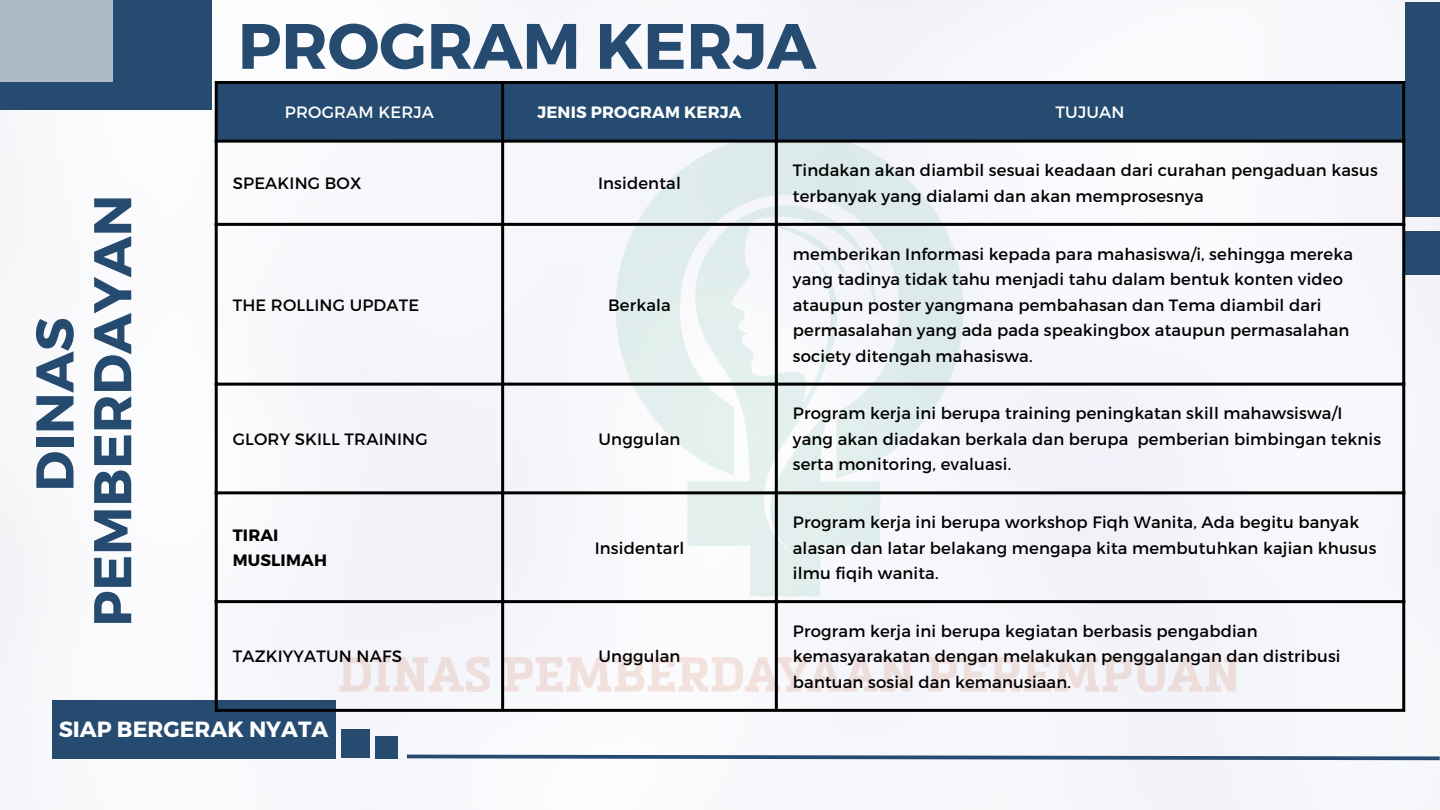
<style>
.page{position:relative;width:1440px;height:810px;background:#fff}
.page>*{position:absolute;margin:0;border:0;box-sizing:border-box;transform-origin:0 0}
.t1{font:700 64px "Montserrat";color:#254b70}
.t2{font:700 53px "Montserrat";color:#254b70}
.t3{font:700 22px "Montserrat";color:#fff}
.t4{font:16.4px/25.5px "Montserrat";letter-spacing:.01em;color:#000}
.t5{font:16.4px "Montserrat";letter-spacing:.01em;color:#fff}
.t6{font:700 16.4px "Montserrat";letter-spacing:.01em;color:#fff}
.t7{font:700 16.4px "Montserrat";letter-spacing:.01em;color:#000}
</style>
<div class="page">
<img style="left:0;top:0;width:1440px;height:810px">
<div style="left:52px;top:700px;width:283px;height:58px;background:#254b70"></div>
<div style="left:341px;top:729px;width:29px;height:29px;background:#254b70"></div>
<div style="left:376px;top:736px;width:22px;height:22px;background:#254b70"></div>
<div style="left:0;top:0;width:212px;height:109px;background:#254b70"></div>
<svg style="left:403px;top:753px;width:1037px;height:9px"></svg>
<div style="left:0;top:0;width:113px;height:81px;background:#adbbc9"></div>
<div style="left:1405px;top:2px;width:35px;height:215px;background:#254b70"></div>
<div style="left:1405px;top:232px;width:35px;height:43px;background:#254b70"></div>
<img style="left:339px;top:143px;width:900px;height:549px">
<div style="left:218px;top:84px;width:1184px;height:56px;background:#254b70"></div>
<hr style="left:215px;top:84px;width:3px;height:625px;background:#000">
<hr style="left:501px;top:84px;width:3px;height:625px;background:#000">
<hr style="left:775px;top:84px;width:3px;height:625px;background:#000">
<hr style="left:1402px;top:84px;width:3px;height:625px;background:#000">
<hr style="left:215px;top:81px;width:1190px;height:3px;background:#000">
<hr style="left:215px;top:140px;width:1190px;height:3px;background:#000">
<hr style="left:215px;top:223px;width:1190px;height:3px;background:#000">
<hr style="left:215px;top:383px;width:1190px;height:3px;background:#000">
<hr style="left:215px;top:491px;width:1190px;height:3px;background:#000">
<hr style="left:215px;top:600px;width:1190px;height:3px;background:#000">
<hr style="left:215px;top:709px;width:1190px;height:3px;background:#000">
<p class="t1" style="left:238px;top:4px;width:580px">PROGRAM KERJA</p>
<p class="t2" style="left:20px;top:492px;width:176px;rotate:-90deg">DINAS</p>
<p class="t2" style="left:78px;top:627px;width:433px;rotate:-90deg">PEMBERDAYAN</p>
<p class="t5" style="left:285px;top:101px;width:150px">PROGRAM KERJA</p>
<p class="t6" style="left:537px;top:101px;width:206px">JENIS PROGRAM KERJA</p>
<p class="t5" style="left:1056px;top:101px;width:70px">TUJUAN</p>
<p class="t4" style="left:233px;top:170px;width:130px">SPEAKING BOX</p>
<p class="t4" style="left:598px;top:170px;width:84px">Insidental</p>
<p class="t4" style="left:233px;top:291px;width:188px">THE ROLLING UPDATE</p>
<p class="t4" style="left:608px;top:291px;width:64px">Berkala</p>
<p class="t4" style="left:233px;top:425px;width:196px">GLORY SKILL TRAINING</p>
<p class="t4" style="left:599px;top:425px;width:83px">Unggulan</p>
<p class="t7" style="left:233px;top:524px;width:47px">TIRAI</p>
<p class="t7" style="left:233px;top:550px;width:96px">MUSLIMAH</p>
<p class="t4" style="left:595px;top:534px;width:91px">Insidentarl</p>
<p class="t4" style="left:233px;top:643px;width:171px">TAZKIYYATUN NAFS</p>
<p class="t4" style="left:599px;top:643px;width:83px">Unggulan</p>
<p class="t4" style="left:793px;top:157px;width:586px">Tindakan akan diambil sesuai keadaan dari curahan pengaduan kasus terbanyak yang dialami dan akan memprosesnya</p>
<p class="t4" style="left:793px;top:240px;width:562px">memberikan Informasi kepada para mahasiswa/i, sehingga mereka yang tadinya tidak tahu menjadi tahu dalam bentuk konten video ataupun poster yangmana pembahasan dan Tema diambil dari permasalahan yang ada pada speakingbox ataupun permasalahan society ditengah mahasiswa.</p>
<p class="t4" style="left:793px;top:400px;width:590px">Program kerja ini berupa training peningkatan skill mahawsiswa/I yang akan diadakan berkala dan berupa pemberian bimbingan teknis serta monitoring, evaluasi.</p>
<p class="t4" style="left:793px;top:509px;width:585px">Program kerja ini berupa workshop Fiqh Wanita, Ada begitu banyak alasan dan latar belakang mengapa kita membutuhkan kajian khusus ilmu fiqih wanita.</p>
<p class="t4" style="left:793px;top:617px;width:549px">Program kerja ini berupa kegiatan berbasis pengabdian kemasyarakatan dengan melakukan penggalangan dan distribusi bantuan sosial dan kemanusiaan.</p>
<p class="t3" style="left:59px;top:715px;width:271px">SIAP BERGERAK NYATA</p>
</div>
